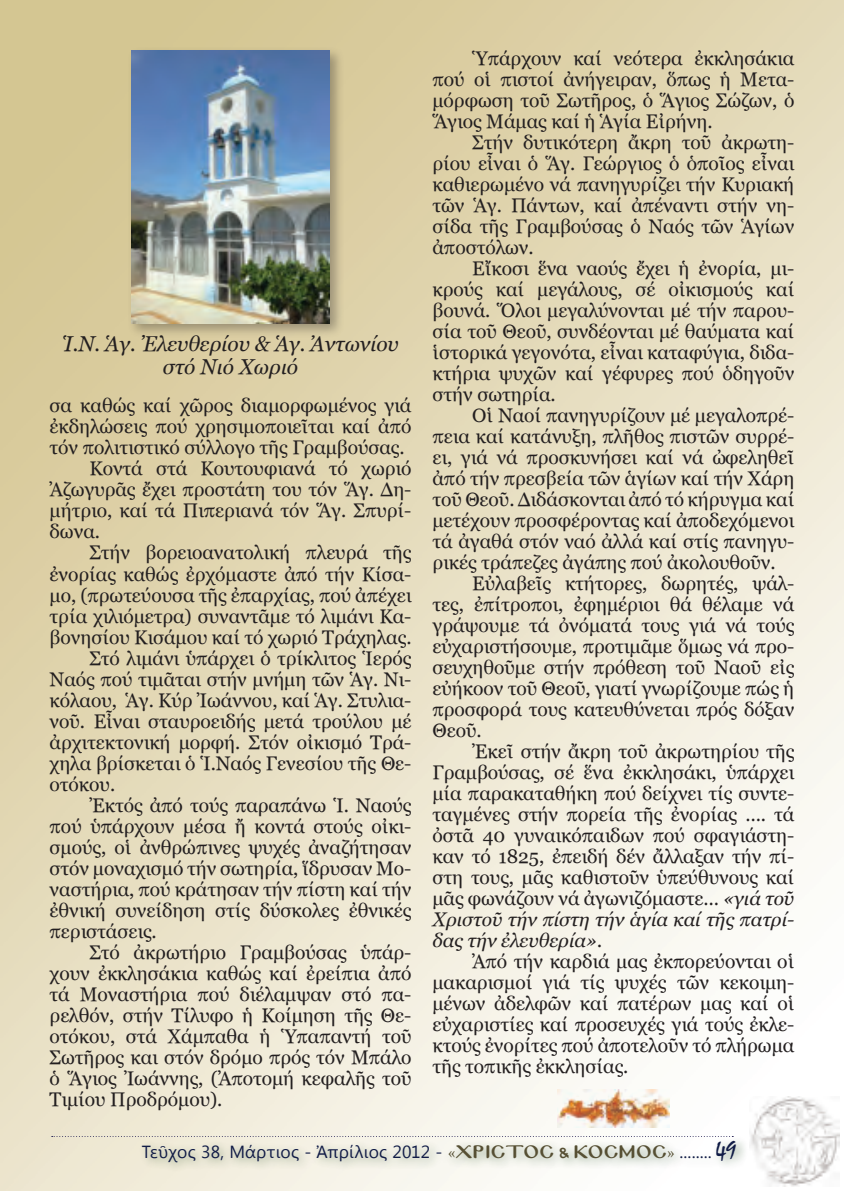
<style>
.page{position:relative;width:844px;height:1191px;background:#fff}
.page>*{position:absolute;margin:0;border:0;box-sizing:border-box;transform-origin:0 0}
.t1{font:21px "SK Georgia Pol Uni W Italic";color:#231f20}
.t2{font:19.25px/21px "SK Georgia Pol Uni W";color:#231f20;text-align:justify}
.t3{font:17.5px "Segoe UI";letter-spacing:.01em;color:#121c47}
.s1{font-family:"SK Georgia Pol Uni W Italic"}
.s2{font-family:"Minion Pro";color:#575034}
.s3{font-family:"Mg Byzantine UC Pol Normal";font-size:15.75px;color:#575034}
.s4{font-family:"Minion Pro"}
.s5{font-family:"Mistral";font-size:24.5px}
</style>
<div class="page">
<img style="left:0;top:0;width:843px;height:1191px">
<div style="left:126px;top:45px;width:218px;height:293px;background:#231f20;opacity:.35"></div>
<img style="left:131px;top:50px;width:199px;height:273px">
<img style="left:557px;top:1089px;width:112px;height:38px">
<p class="t1" style="left:62px;top:329px;width:338px">Ἱ.Ν. Ἁγ. Ἐλευθερίου &amp; Ἁγ. Ἀντωνίου</p>
<p class="t1" style="left:163px;top:351px;width:137px">στό Νιό Χωριό</p>
<p class="t2" style="left:50px;top:395px;width:363px">σα καθώς καί χῶρος διαμορφωμένος γιά ἐκδηλώσεις πού χρησιμοποιεῖται καί ἀπό τόν πολιτιστικό σύλλογο τῆς Γραμβούσας.</p>
<p class="t2" style="left:50px;top:458px;width:363px;text-indent:40px">Κοντά στά Κουτουφιανά τό χωριό Ἀζωγυρᾶς ἔχει προστάτη του τόν Ἅγ. Δη&shy;μήτριο, καί τά Πιπεριανά τόν Ἅγ. Σπυρί&shy;δωνα.</p>
<p class="t2" style="left:50px;top:542px;width:363px;text-indent:40px">Στήν βορειοανατολική πλευρά τῆς ἐνορίας καθώς ἐρχόμαστε ἀπό τήν Κίσα&shy;μο, (πρωτεύουσα τῆς ἐπαρχίας, πού ἀπέχει τρία χιλιόμετρα) συναντᾶμε τό λιμάνι Κα&shy;βονησίου Κισάμου καί τό χωριό Τράχηλας.</p>
<p class="t2" style="left:50px;top:647px;width:363px;text-indent:40px">Στό λιμάνι ὑπάρχει ὁ τρίκλιτος Ἱερός Ναός πού τιμᾶται στήν μνήμη τῶν Ἁγ. Νι&shy;κόλαου, Ἁγ. Κύρ Ἰωάννου, καί Ἁγ. Στυλια&shy;νοῦ. Εἶναι σταυροειδής μετά τρούλου μέ ἀρχιτεκτονική μορφή. Στόν οἰκισμό Τρά&shy;χηλα βρίσκεται ὁ Ἱ.Ναός Γενεσίου τῆς Θε&shy;οτόκου.</p>
<p class="t2" style="left:50px;top:794px;width:363px;text-indent:40px">Ἐκτός ἀπό τούς παραπάνω Ἱ. Ναούς πού ὑπάρχουν μέσα ἤ κοντά στούς οἰκι&shy;σμούς, οἱ ἀνθρώπινες ψυχές ἀναζήτησαν στόν μοναχισμό τήν σωτηρία, ἵδρυσαν Μο&shy;ναστήρια, πού κράτησαν τήν πίστη καί τήν ἐθνική συνείδηση στίς δύσκολες ἐθνικές περιστάσεις.</p>
<p class="t2" style="left:50px;top:941px;width:363px;text-indent:40px">Στό ἀκρωτήριο Γραμβούσας ὑπάρ&shy;χουν ἐκκλησάκια καθώς καί ἐρείπια ἀπό τά Μοναστήρια πού διέλαμψαν στό πα&shy;ρελθόν, στήν Τίλυφο ἡ Κοίμηση τῆς Θε&shy;οτόκου, στά Χάμπαθα ἡ Ὑπαπαντή τοῦ Σωτῆρος και στόν δρόμο πρός τόν Μπάλο ὁ Ἅγιος Ἰωάννης, (Ἀποτομή κεφαλῆς τοῦ Τιμίου Προδρόμου).</p>
<p class="t2" style="left:432px;top:47px;width:363px;text-indent:40px">Ὑπάρχουν καί νεότερα ἐκκλησάκια πού οἱ πιστοί ἀνήγειραν, ὅπως ἡ Μετα&shy;μόρφωση τοῦ Σωτῆρος, ὁ Ἅγιος Σώζων, ὁ Ἅγιος Μάμας καί ἡ Ἁγία Εἰρήνη.</p>
<p class="t2" style="left:432px;top:131px;width:363px;text-indent:40px">Στήν δυτικότερη ἄκρη τοῦ ἀκρωτη&shy;ρίου εἶναι ὁ Ἅγ. Γεώργιος ὁ ὁποῖος εἶναι καθιερωμένο νά πανηγυρίζει τήν Κυριακή τῶν Ἁγ. Πάντων, καί ἀπέναντι στήν νη&shy;σίδα τῆς Γραμβούσας ὁ Ναός τῶν Ἁγίων ἀποστόλων.</p>
<p class="t2" style="left:432px;top:257px;width:363px;text-indent:40px">Εἴκοσι ἕνα ναούς ἔχει ἡ ἐνορία, μι&shy;κρούς καί μεγάλους, σέ οἰκισμούς καί βουνά. Ὅλοι μεγαλύνονται μέ τήν παρου&shy;σία τοῦ Θεοῦ, συνδέονται μέ θαύματα καί ἱστορικά γεγονότα, εἶναι καταφύγια, διδα&shy;κτήρια ψυχῶν καί γέφυρες πού ὁδηγοῦν στήν σωτηρία.</p>
<p class="t2" style="left:432px;top:404px;width:363px;text-indent:40px">Οἱ Ναοί πανηγυρίζουν μέ μεγαλοπρέ&shy;πεια καί κατάνυξη, πλῆθος πιστῶν συρρέ&shy;ει, γιά νά προσκυνήσει καί νά ὠφεληθεῖ ἀπό τήν πρεσβεία τῶν ἁγίων καί τήν Χάρη τοῦ Θεοῦ. Διδάσκονται ἀπό τό κήρυγμα καί μετέχουν προσφέροντας καί ἀποδεχόμενοι τά ἀγαθά στόν ναό ἀλλά καί στίς πανηγυ&shy;ρικές τράπεζες ἀγάπης πού ἀκολουθοῦν.</p>
<p class="t2" style="left:432px;top:572px;width:363px;text-indent:40px">Εὐλαβεῖς κτήτορες, δωρητές, ψάλ&shy;τες, ἐπίτροποι, ἐφημέριοι θά θέλαμε νά γράψουμε τά ὀνόματά τους γιά νά τούς εὐχαριστήσουμε, προτιμᾶμε ὅμως νά προ&shy;σευχηθοῦμε στήν πρόθεση τοῦ Ναοῦ εἰς εὐήκοον τοῦ Θεοῦ, γιατί γνωρίζουμε πώς ἡ προσφορά τους κατευθύνεται πρός δόξαν Θεοῦ.</p>
<p class="t2" style="left:432px;top:741px;width:363px;text-indent:40px">Ἐκεῖ στήν ἄκρη τοῦ ἀκρωτηρίου τῆς Γραμβούσας, σέ ἕνα ἐκκλησάκι, ὑπάρχει μία παρακαταθήκη πού δείχνει τίς συντε&shy;ταγμένες στήν πορεία τῆς ἐνορίας …. τά ὀστᾶ 40 γυναικόπαιδων πού σφαγιάστη&shy;καν τό 1825, ἐπειδή δέν ἄλλαξαν τήν πί&shy;στη τους, μᾶς καθιστοῦν ὑπεύθυνους καί μᾶς φωνάζουν νά ἀγωνιζόμαστε… <span class="s1">«γιά τοῦ Χριστοῦ τήν πίστη τήν ἁγία καί τῆς πατρί&shy;δας τήν ἐλευθερία».</span></p>
<p class="t2" style="left:432px;top:951px;width:363px;text-indent:40px">Ἀπό τήν καρδιά μας ἐκπορεύονται οἱ μακαρισμοί γιά τίς ψυχές τῶν κεκοιμη&shy;μένων ἀδελφῶν καί πατέρων μας καί οἱ εὐχαριστίες καί προσευχές γιά τούς ἐκλε&shy;κτούς ἐνορίτες πού ἀποτελοῦν τό πλήρωμα τῆς τοπικῆς ἐκκλησίας.</p>
<p class="t3" style="left:142px;top:1139px;width:596px">Τεῦχος 38, Μάρτιος - Ἀπρίλιος 2012 - <span class="s2">«</span><span class="s3">ΧΡΙΣΤΟΣ &amp; ΚΟΣΜΟΣ</span><span class="s2">»</span> <span class="s4">........</span> <span class="s5">49</span></p>
</div>
